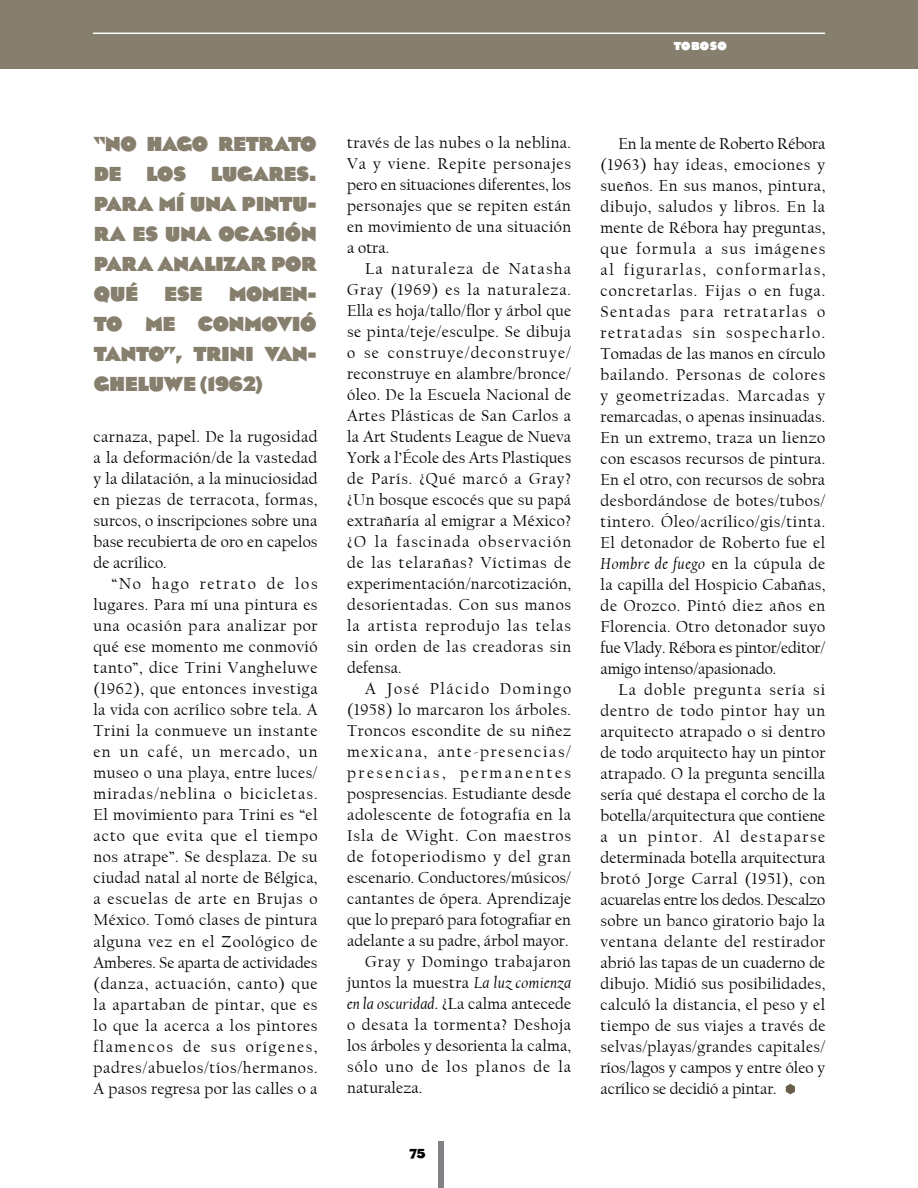
<style>
.page{position:relative;width:918px;height:1188px;background:#fff}
.page>*{position:absolute;margin:0;border:0;box-sizing:border-box;transform-origin:0 0}
.t1{font:900 21px/30px "Eagle";letter-spacing:-.025em;color:#877f6e;text-align:justify}
.t2{font:16.5px/21px "Californian FB";letter-spacing:.02em;color:#000;text-align:justify}
.t3{font:16.5px "Californian FB";letter-spacing:.045em;color:#000}
.t4{font:16.5px "Californian FB";letter-spacing:.04em;color:#000}
.t5{font:16.5px "Californian FB";letter-spacing:.095em;color:#000}
.t6{font:16.5px "Californian FB";letter-spacing:.055em;color:#000}
.t7{font:16.5px "Californian FB";letter-spacing:.06em;color:#000}
.t8{font:16.5px "Californian FB";letter-spacing:.15em;color:#000}
.t9{font:16.5px "Californian FB";letter-spacing:.065em;color:#000}
.t10{font:16.5px "Californian FB";letter-spacing:.1em;color:#000}
.t11{font:700 13.5px "Eagle";color:#000}
.t12{font:900 12px "Eagle";letter-spacing:.025em;color:#fff}
.s1{font-style:italic}
</style>
<div class="page">
<div style="left:0;top:0;width:918px;height:69px;background:#877f6e"></div>
<hr style="left:93px;top:33px;width:732px;height:1px;background:#fff">
<div style="left:438px;top:1142px;width:6px;height:46px;background:#808285"></div>
<svg style="left:786px;top:1084px;width:9px;height:10px"></svg>
<p class="t12" style="left:674px;top:39px;width:55px">TOBOSO</p>
<p class="t1" style="left:94px;top:128px;width:224px">“NO HAGO RETRATO DE LOS LUGARES.<br>PARA MÍ UNA PINTU-RA ES UNA OCASIÓN PARA ANALIZAR POR QUÉ ESE MOMEN-TO ME CONMOVIÓ TANTO”, TRINI VAN-GHELUWE (1962)</p>
<p class="t2" style="left:94px;top:427px;width:226px">carnaza, papel. De la rugosidad a la deformación/de la vastedad y la dilatación, a la minuciosidad en piezas de terracota, formas, surcos, o inscripciones sobre una base recubierta de oro en capelos de acrílico.</p>
<p class="t2" style="left:94px;top:574px;width:226px;text-indent:18px">“No hago retrato de los lugares. Para mí una pintura es una ocasión para analizar por qué ese momento me conmovió tanto”, dice Trini Vangheluwe (1962), que entonces investiga la vida con acrílico sobre tela. A Trini la conmueve un instante en un café, un mercado, un museo o una playa, entre luces/ miradas/neblina o bicicletas.<br>El movimiento para Trini es “el acto que evita que el tiempo nos atrape”. Se desplaza. De su ciudad natal al norte de Bélgica, a escuelas de arte en Brujas o México. Tomó clases de pintura alguna vez en el Zoológico de Amberes. Se aparta de actividades (danza, actuación, canto) que la apartaban de pintar, que es lo que la acerca a los pintores flamencos de sus orígenes, padres/abuelos/tíos/hermanos.<br>A pasos regresa por las calles o a</p>
<p class="t2" style="left:347px;top:132px;width:226px">través de las nubes o la neblina.<br>Va y viene. Repite personajes pero en situaciones diferentes, los personajes que se repiten están en movimiento de una situación a otra.</p>
<p class="t2" style="left:347px;top:258px;width:226px;text-indent:18px">La naturaleza de Natasha Gray (1969) es la naturaleza.<br>Ella es hoja/tallo/flor y árbol que se pinta/teje/esculpe. Se dibuja o se construye/deconstruye/ reconstruye en alambre/bronce/ óleo. De la Escuela Nacional de Artes Plásticas de San Carlos a la Art Students League de Nueva York a l’École des Arts Plastiques de París. ¿Qué marcó a Gray? ¿Un bosque escocés que su papá extrañaría al emigrar a México? ¿O la fascinada observación de las telarañas? Víctimas de experimentación/narcotización, desorientadas. Con sus manos la artista reprodujo las telas sin orden de las creadoras sin defensa.</p>
<p class="t10" style="left:365px;top:679px;width:207px">A José Plácido Domingo</p>
<p class="t2" style="left:347px;top:699px;width:225px">(1958) lo marcaron los árboles.</p>
<p class="t4" style="left:347px;top:721px;width:226px">Troncos escondite de su niñez</p>
<p class="t5" style="left:347px;top:742px;width:225px">mexicana, ante-presencias/</p>
<p class="t8" style="left:347px;top:763px;width:225px">presencias, permanentes</p>
<p class="t2" style="left:347px;top:783px;width:225px">pospresencias. Estudiante desde</p>
<p class="t2" style="left:347px;top:804px;width:225px">adolescente de fotografía en la</p>
<p class="t7" style="left:347px;top:826px;width:225px">Isla de Wight. Con maestros</p>
<p class="t6" style="left:347px;top:847px;width:225px">de fotoperiodismo y del gran</p>
<p class="t2" style="left:347px;top:867px;width:225px">escenario. Conductores/músicos/</p>
<p class="t2" style="left:347px;top:888px;width:225px">cantantes de ópera. Aprendizaje</p>
<p class="t2" style="left:347px;top:909px;width:225px">que lo preparó para fotografiar en</p>
<p class="t2" style="left:347px;top:930px;width:223px">adelante a su padre, árbol mayor.</p>
<p class="t3" style="left:365px;top:952px;width:207px">Gray y Domingo trabajaron</p>
<p class="t2" style="left:347px;top:972px;width:226px">juntos la muestra <span class="s1">La luz comienza</span></p>
<p class="t2" style="left:347px;top:993px;width:226px"><span class="s1">en la oscuridad</span>. ¿La calma antecede</p>
<p class="t3" style="left:347px;top:1015px;width:225px">o desata la tormenta? Deshoja</p>
<p class="t2" style="left:347px;top:1035px;width:225px">los árboles y desorienta la calma,</p>
<p class="t9" style="left:347px;top:1057px;width:226px">sólo uno de los planos de la</p>
<p class="t2" style="left:347px;top:1077px;width:77px">naturaleza.</p>
<p class="t11" style="left:409px;top:1146px;width:17px">75</p>
<p class="t2" style="left:601px;top:133px;width:226px;text-indent:18px">En la mente de Roberto Rébora (1963) hay ideas, emociones y sueños. En sus manos, pintura, dibujo, saludos y libros. En la mente de Rébora hay preguntas, que formula a sus imágenes al figurarlas, conformarlas, concretarlas. Fijas o en fuga.<br>Sentadas para retratarlas o retratadas sin sospecharlo.<br>Tomadas de las manos en círculo bailando. Personas de colores y geometrizadas. Marcadas y remarcadas, o apenas insinuadas.<br>En un extremo, traza un lienzo con escasos recursos de pintura.<br>En el otro, con recursos de sobra desbordándose de botes/tubos/ tintero. Óleo/acrílico/gis/tinta.<br>El detonador de Roberto fue el <span class="s1">Hombre de fuego</span> en la cúpula de la capilla del Hospicio Cabañas, de Orozco. Pintó diez años en Florencia. Otro detonador suyo fue Vlady. Rébora es pintor/editor/ amigo intenso/apasionado.</p>
<p class="t2" style="left:601px;top:679px;width:226px;text-indent:18px">La doble pregunta sería si dentro de todo pintor hay un arquitecto atrapado o si dentro de todo arquitecto hay un pintor atrapado. O la pregunta sencilla sería qué destapa el corcho de la botella/arquitectura que contiene a un pintor. Al destaparse determinada botella arquitectura brotó Jorge Carral (1951), con acuarelas entre los dedos. Descalzo sobre un banco giratorio bajo la ventana delante del restirador abrió las tapas de un cuaderno de dibujo. Midió sus posibilidades, calculó la distancia, el peso y el tiempo de sus viajes a través de selvas/playas/grandes capitales/ ríos/lagos y campos y entre óleo y acrílico se decidió a pintar.</p>
</div>
